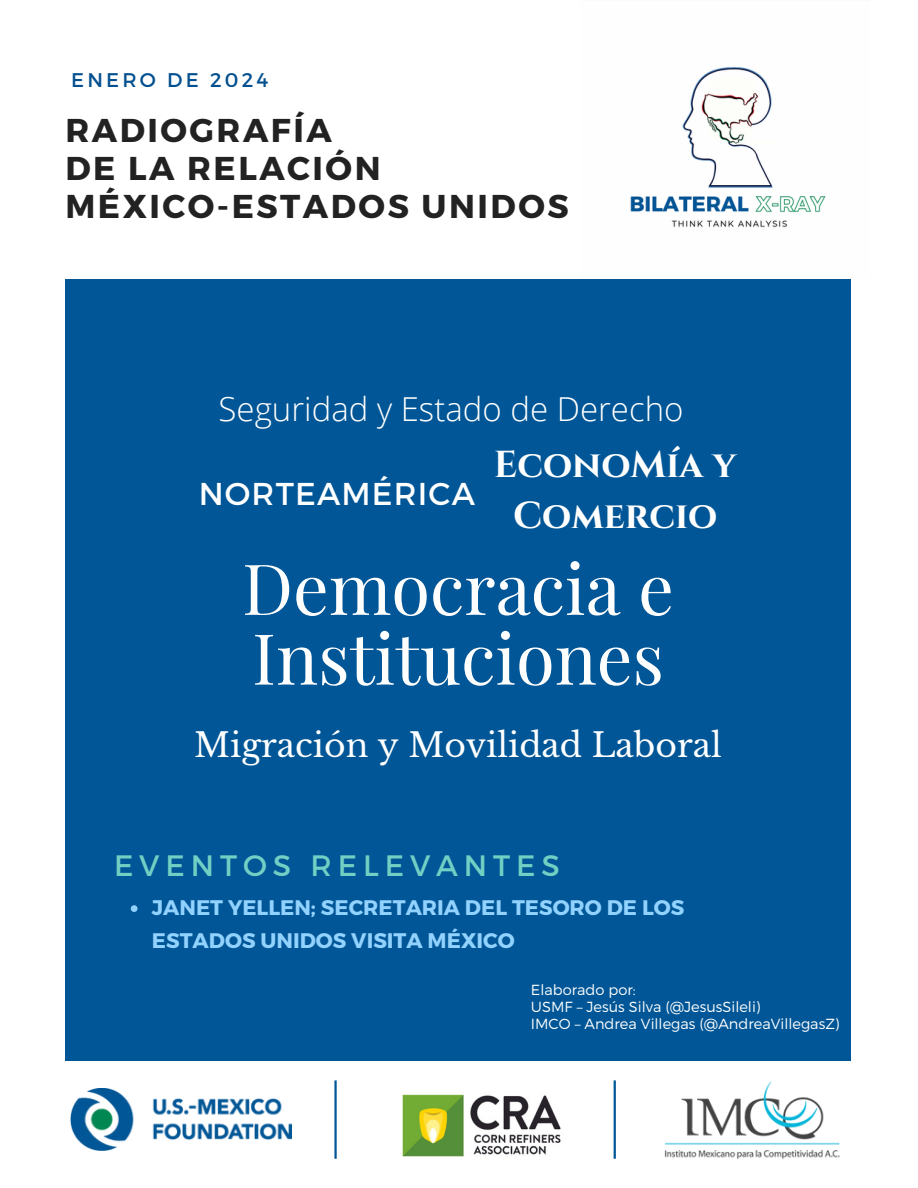
<style>
.page{position:relative;width:918px;height:1188px;background:#fff}
.page>*{position:absolute;margin:0;border:0;box-sizing:border-box;transform-origin:0 0}
.t1{font:70.5px/69.8px "Playfair Display";color:#fff}
.t2{font:700 37.5px/51.8px "Cinzel";color:#fff;text-align:center}
.t3{font:700 33px/38.2px "Montserrat";letter-spacing:.075em;color:#222}
.t4{font:33px "Libre Baskerville";color:#fff}
.t5{font:300 33px "Open Sans";color:#fff}
.t6{font:31.65px "Montserrat";letter-spacing:.04em;color:#fff}
.t7{font:29.55px "Montserrat";letter-spacing:.2em;color:#71cfc4}
.t8{font:700 21.15px/32.7px "Montserrat";color:#92d2fe}
.t9{font:19.8px "Montserrat";letter-spacing:.16em;color:#02508f}
.t10{font:300 14.55px "Montserrat";color:#fff}
</style>
<div class="page">
<img style="left:630px;top:66px;width:196px;height:162px">
<div style="left:65px;top:279px;width:786px;height:782px;background:#005696"></div>
<svg style="left:131px;top:905px;width:7px;height:7px"></svg>
<img style="left:71px;top:1089px;width:220px;height:61px">
<img style="left:664px;top:1082px;width:176px;height:77px">
<hr style="left:334px;top:1080px;width:3px;height:79px;background:#005696">
<hr style="left:614px;top:1080px;width:2px;height:79px;background:#005696">
<img style="left:402px;top:1094px;width:159px;height:63px">
<h3 class="t9" style="left:71px;top:67px;width:199px">ENERO DE 2024</h3>
<p class="t3" style="left:65px;top:109px;width:505px">RADIOGRAFÍA<br>DE LA RELACIÓN<br>MÉXICO-ESTADOS UNIDOS</p>
<p class="t5" style="left:219px;top:385px;width:466px">Seguridad y Estado de Derecho</p>
<p class="t6" style="left:199px;top:473px;width:278px">NORTEAMÉRICA</p>
<p class="t2" style="left:494px;top:440px;width:244px">EconoMía y<br>Comercio</p>
<h6 class="t1" style="left:242px;top:551px;width:433px">Democracia e<br>Instituciones</h6>
<h5 class="t4" style="left:194px;top:725px;width:529px">Migración y Movilidad Laboral</h5>
<h4 class="t7" style="left:114px;top:847px;width:447px">EVENTOS RELEVANTES</h4>
<p class="t8" style="left:152px;top:890px;width:534px">JANET YELLEN; SECRETARIA DEL TESORO DE LOS<br>ESTADOS UNIDOS VISITA MÉXICO</p>
<h5 class="t10" style="left:531px;top:980px;width:106px">Elaborado por:</h5>
<h2 class="t10" style="left:531px;top:997px;width:231px">USMF – Jesús Silva (@JesusSileli)</h2>
<h1 class="t10" style="left:531px;top:1014px;width:310px">IMCO – Andrea Villegas (@AndreaVillegasZ)</h1>
</div>
